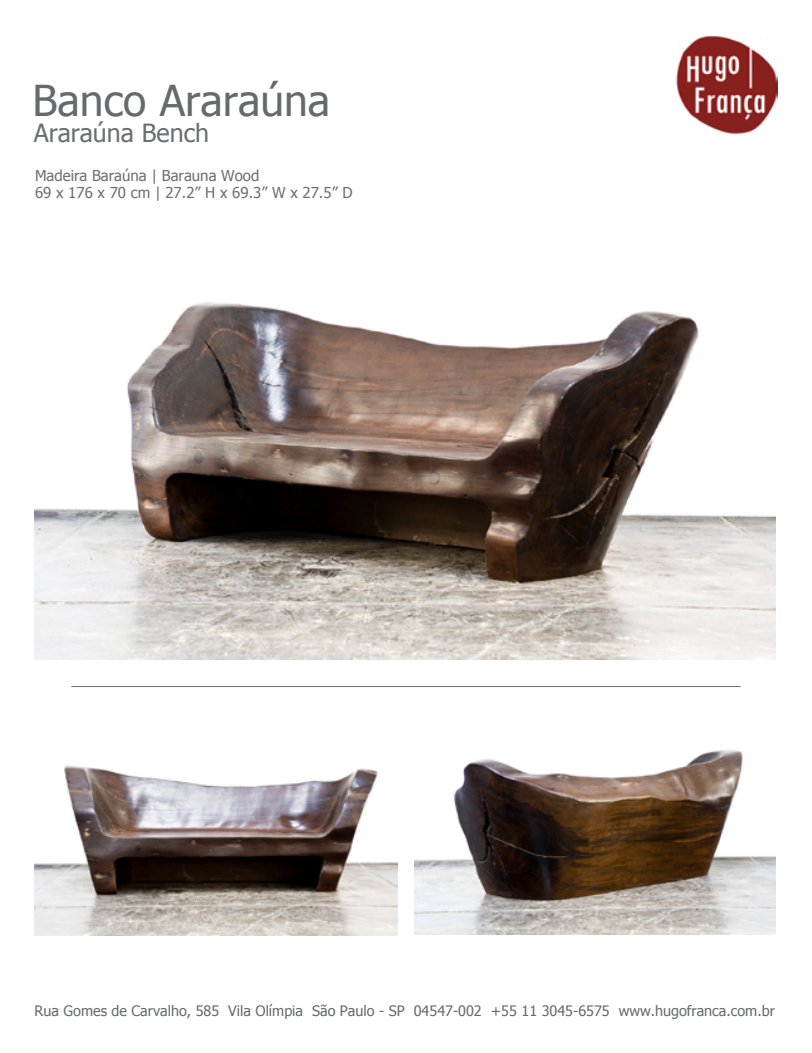
<style>
.page{position:relative;width:812px;height:1053px;background:#fff}
.page>*{position:absolute;margin:0;border:0;box-sizing:border-box;transform-origin:0 0}
.t1{font:42.5px "Tahoma";color:#67696b}
.t2{font:25px "Tahoma";color:#6d6e71}
.t3{font:15px "Tahoma";color:#6d6e71}
.t4{font:14.38px "Tahoma";color:#67696b}
</style>
<div class="page">
<img style="left:34px;top:302px;width:741px;height:357px">
<hr style="left:71px;top:686px;width:669px;height:1px;background:#6d6e71">
<img style="left:676px;top:35px;width:101px;height:98px">
<img style="left:35px;top:765px;width:362px;height:170px">
<img style="left:414px;top:750px;width:361px;height:184px">
<h1 class="t1" style="left:33px;top:73px;width:299px">Banco Araraúna</h1>
<h2 class="t2" style="left:34px;top:116px;width:177px">Araraúna Bench</h2>
<p class="t3" style="left:35px;top:166px;width:226px">Madeira Baraúna | Barauna Wood</p>
<p class="t3" style="left:35px;top:183px;width:319px">69 x 176 x 70 cm | 27.2” H x 69.3” W x 27.5” D</p>
<p class="t4" style="left:35px;top:1001px;width:741px">Rua Gomes de Carvalho, 585 Vila Olímpia São Paulo - SP 04547-002 +55 11 3045-6575 www.hugofranca.com.br</p>
</div>
